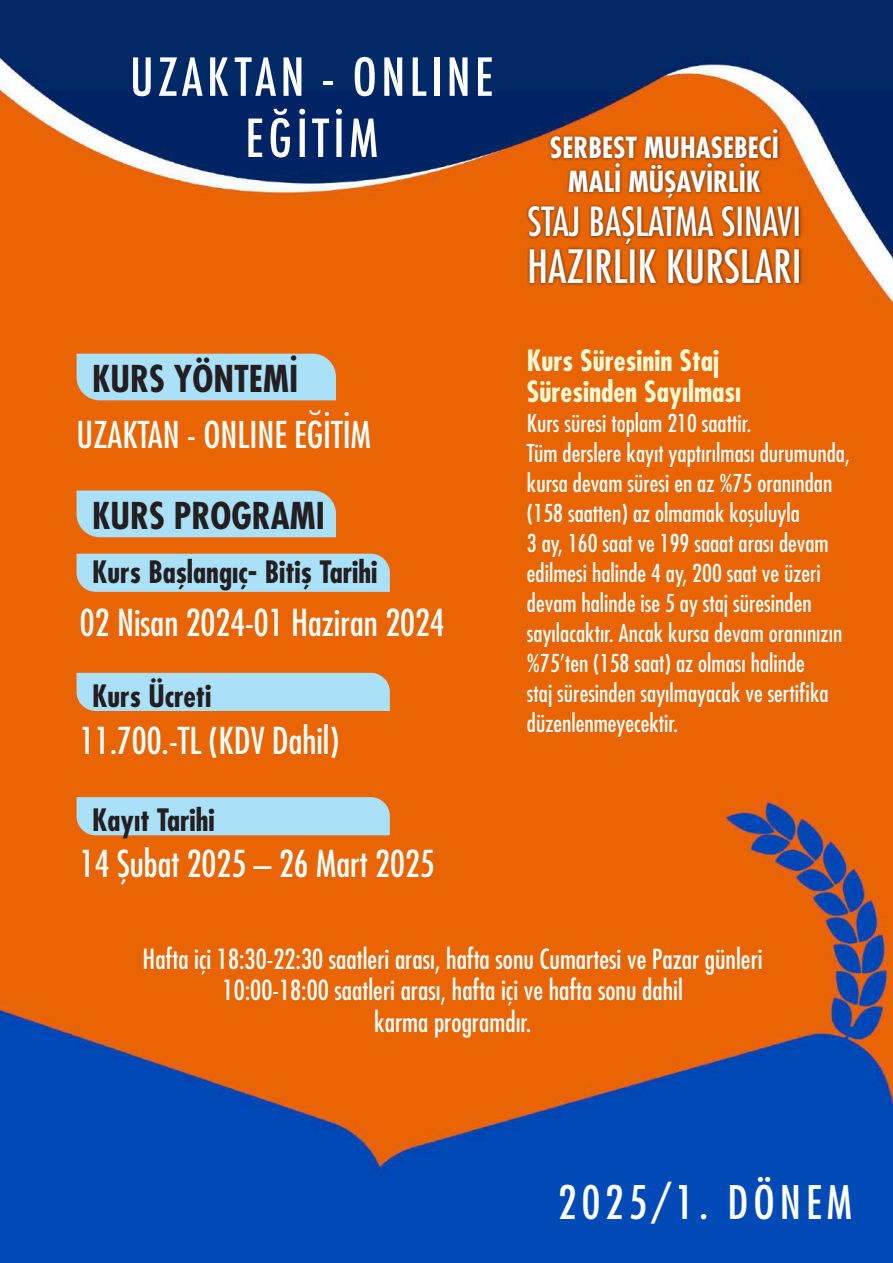
<style>
.page{position:relative;width:893px;height:1263px;background:#fff}
.page>*{position:absolute;margin:0;border:0;box-sizing:border-box;transform-origin:0 0}
.t1{font:500 condensed 51px/61.2px "Futura";letter-spacing:.09em;color:#fff;text-align:center}
.t2{font:condensed 45px "Futura Std";letter-spacing:.11em;color:#fff}
.t3{font:condensed 44.7px "Futura Std";color:#fff}
.t4{font:condensed 39.15px "Futura Std";color:#fff}
.t5{font:condensed 36.15px "Futura Std";color:#fff}
.t6{font:700 condensed 36px/54.3px "Futura Std";color:#231f20}
.t7{font:condensed 36px "Futura Std";color:#fff}
.t8{font:700 condensed 30px "Futura Std";color:#231f20}
.t9{font:700 condensed 28.5px/31.5px "Futura Std";color:#fffbd6}
.t10{font:700 condensed 28.35px/33.9px "Futura Std";color:#fff;text-align:center}
.t11{font:condensed 27px/31.8px "Futura Std";color:#fff;text-align:center}
.t12{font:condensed 24px/30px "Futura Std";color:#fff}
</style>
<div class="page">
<img style="left:0;top:0;width:893px;height:1263px">
<div style="left:77px;top:491px;width:259px;height:46px;background:#abe0f9"></div>
<div style="left:77px;top:554px;width:313px;height:38px;background:#abe0f9"></div>
<div style="left:77px;top:673px;width:313px;height:38px;background:#abe0f9"></div>
<div style="left:77px;top:797px;width:313px;height:38px;background:#abe0f9"></div>
<div style="left:77px;top:354px;width:259px;height:46px;background:#abe0f9"></div>
<div style="left:526px;top:127px;width:277px;height:160px;background:#231f20;opacity:.75"></div>
<h1 class="t1" style="left:130px;top:47px;width:365px">UZAKTAN - ONLINE<br>EĞİTİM</h1>
<h3 class="t6" style="left:92px;top:350px;width:208px">KURS YÖNTEMİ</h3>
<h3 class="t7" style="left:77px;top:410px;width:296px">UZAKTAN - ONLINE EĞITIM</h3>
<h3 class="t6" style="left:92px;top:433px;width:234px">KURS YÖNTEMİ<br>KURS PROGRAMI</h3>
<p class="t8" style="left:92px;top:551px;width:287px">Kurs Başlangıç- Bitiş Tarihi</p>
<h3 class="t5" style="left:80px;top:598px;width:366px">02 Nisan 2024-01 Haziran 2024</h3>
<p class="t8" style="left:92px;top:675px;width:121px">Kurs Ücreti</p>
<h3 class="t5" style="left:80px;top:716px;width:261px">11.700.-TL (KDV Dahil)</h3>
<p class="t8" style="left:92px;top:799px;width:124px">Kayıt Tarihi</p>
<h3 class="t5" style="left:80px;top:839px;width:356px">14 Şubat 2025 – 26 Mart 2025</h3>
<p class="t10" style="left:550px;top:130px;width:230px">SERBEST MUHASEBECİ<br>MALİ MÜŞAVİRLİK</p>
<h3 class="t4" style="left:528px;top:195px;width:275px">STAJ BAŞLATMA SINAVI</h3>
<h3 class="t3" style="left:527px;top:236px;width:276px">HAZIRLIK KURSLARI</h3>
<p class="t9" style="left:527px;top:343px;width:216px">Kurs Süresinin Staj<br>Süresinden Sayılması</p>
<p class="t12" style="left:527px;top:407px;width:324px">Kurs süresi toplam 210 saattir.<br>Tüm derslere kayıt yaptırılması durumunda, kursa devam süresi en az %75 oranından (158 saatten) az olmamak koşuluyla<br>3 ay, 160 saat ve 199 saaat arası devam edilmesi halinde 4 ay, 200 saat ve üzeri devam halinde ise 5 ay staj süresinden sayılacaktır. Ancak kursa devam oranınızın %75’ten (158 saat) az olması halinde<br>staj süresinden sayılmayacak ve sertifika düzenlenmeyecektir.</p>
<p class="t11" style="left:143px;top:941px;width:622px">Hafta içi 18:30-22:30 saatleri arası, hafta sonu Cumartesi ve Pazar günleri<br>10:00-18:00 saatleri arası, hafta içi ve hafta sonu dahil<br>karma programdır.</p>
<h2 class="t2" style="left:558px;top:1171px;width:295px">2025/1. DÖNEM</h2>
</div>
